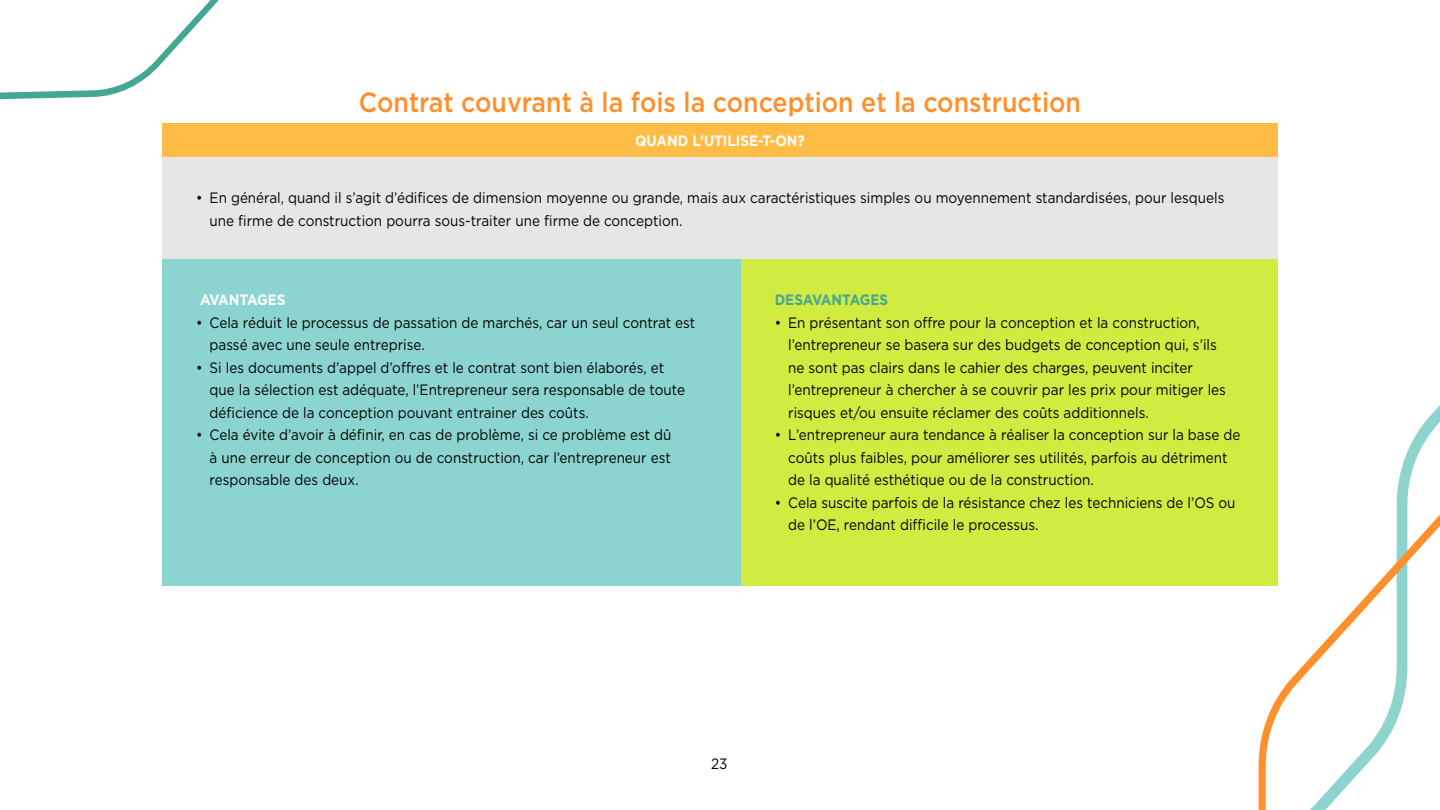
<style>
.page{position:relative;width:1440px;height:810px;background:#fff}
.page>*{position:absolute;margin:0;border:0;box-sizing:border-box;transform-origin:0 0}
.t1{font:500 27.75px "Gotham";color:#ff8f2b;scale:.9 1}
.t2{font:15px/22.5px "Gotham";color:#000;scale:.9 1}
.t3{font:700 15px "Gotham";color:#fff;scale:.9 1}
.t4{font:700 15px "Gotham";color:#45a694;scale:.9 1}
.t5{font:700 15px "Gotham";letter-spacing:-.02em;color:#fff;scale:.9 1}
</style>
<div class="page">
<svg style="left:1258px;top:405px;width:182px;height:405px"></svg>
<svg style="left:0;top:0;width:219px;height:100px"></svg>
<div style="left:162px;top:123px;width:1116px;height:35px;background:#ffbd45"></div>
<div style="left:162px;top:158px;width:1116px;height:102px;background:#e6e6e6"></div>
<div style="left:162px;top:260px;width:579px;height:326px;background:#8cd4cf"></div>
<div style="left:741px;top:260px;width:537px;height:326px;background:#d1eb40"></div>
<h1 class="t1" style="left:359px;top:84px;width:804px">Contrat couvrant à la fois la conception et la construction</h1>
<p class="t3" style="left:635px;top:131px;width:190px">QUAND L’UTILISE-T-ON?</p>
<p class="t2" style="left:210px;top:186px;width:1129px;text-indent:-14px">• En général, quand il s’agit d’édifices de dimension moyenne ou grande, mais aux caractéristiques simples ou moyennement standardisées, pour lesquels une firme de construction pourra sous-traiter une firme de conception.</p>
<p class="t5" style="left:200px;top:290px;width:96px">AVANTAGES</p>
<p class="t2" style="left:210px;top:311px;width:541px;text-indent:-14px">• Cela réduit le processus de passation de marchés, car un seul contrat est passé avec une seule entreprise.</p>
<p class="t2" style="left:210px;top:356px;width:530px;text-indent:-14px">• Si les documents d’appel d’offres et le contrat sont bien élaborés, et que la sélection est adéquate, l’Entrepreneur sera responsable de toute déficience de la conception pouvant entrainer des coûts.</p>
<p class="t2" style="left:210px;top:423px;width:515px;text-align:justify;text-indent:-14px">• Cela évite d’avoir à définir, en cas de problème, si ce problème est dû à une erreur de conception ou de construction, car l’entrepreneur est responsable des deux.</p>
<p class="t4" style="left:775px;top:290px;width:127px">DESAVANTAGES</p>
<p class="t2" style="left:788px;top:311px;width:488px;text-indent:-14px">• En présentant son offre pour la conception et la construction, l’entrepreneur se basera sur des budgets de conception qui, s’ils ne sont pas clairs dans le cahier des charges, peuvent inciter l’entrepreneur à chercher à se couvrir par les prix pour mitiger les risques et/ou ensuite réclamer des coûts additionnels.</p>
<p class="t2" style="left:788px;top:423px;width:504px;text-indent:-14px">• L’entrepreneur aura tendance à réaliser la conception sur la base de coûts plus faibles, pour améliorer ses utilités, parfois au détriment de la qualité esthétique ou de la construction.</p>
<p class="t2" style="left:788px;top:491px;width:499px;text-indent:-14px">• Cela suscite parfois de la résistance chez les techniciens de l’OS ou de l’OE, rendant difficile le processus.</p>
<p class="t2" style="left:711px;top:752px;width:20px">23</p>
</div>
